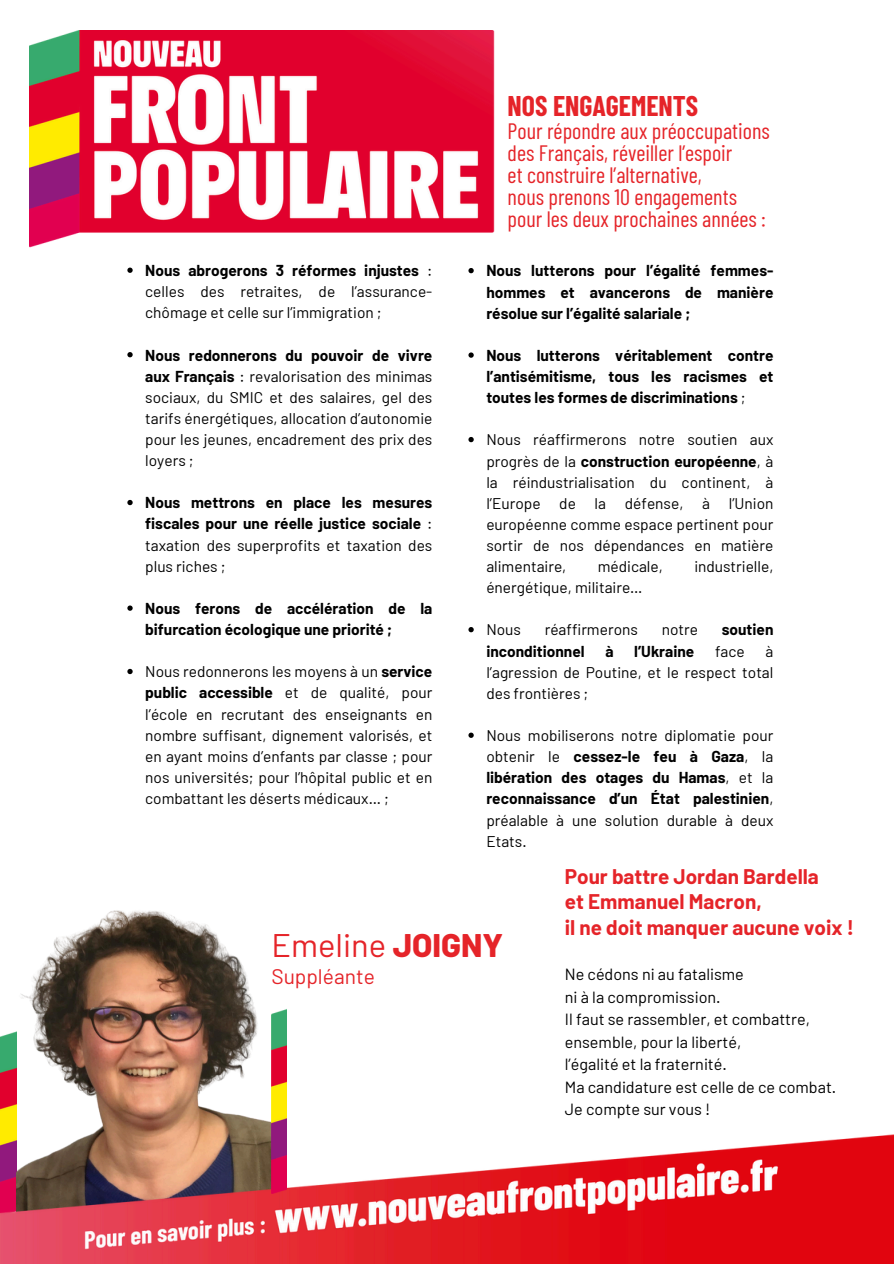
<style>
.page{position:relative;width:894px;height:1264px;background:#fff}
.page>*{position:absolute;margin:0;border:0;box-sizing:border-box;transform-origin:0 0}
.t1{font:32.7px "Barlow";color:#e52429}
.t2{font:700 27.75px "Barlow Condensed";color:#e52429}
.t3{font:22.2px/21.9px "Barlow Condensed";color:#e52429}
.t4{font:21px "Barlow";color:#e52429}
.t5{font:700 20.7px/25.8px "Barlow";color:#e52429}
.t6{font:16.2px/22.5px "Barlow";color:#000}
.t7{font:15.45px/21.1px "Barlow";color:#000;text-align:justify}
.t8{font:700 15.45px/21.1px "Barlow";color:#000;text-align:justify}
.s1{font-weight:700}
.s2{font-weight:400}
.s3{font-weight:800}
</style>
<div class="page">
<img style="left:30px;top:31px;width:464px;height:217px">
<img style="left:0;top:1031px;width:17px;height:80px">
<svg style="left:127px;top:267px;width:6px;height:6px"></svg>
<svg style="left:127px;top:352px;width:6px;height:5px"></svg>
<svg style="left:127px;top:500px;width:6px;height:5px"></svg>
<svg style="left:127px;top:605px;width:6px;height:5px"></svg>
<svg style="left:127px;top:669px;width:6px;height:5px"></svg>
<svg style="left:468px;top:268px;width:5px;height:5px"></svg>
<svg style="left:468px;top:352px;width:5px;height:6px"></svg>
<svg style="left:468px;top:437px;width:5px;height:5px"></svg>
<svg style="left:468px;top:627px;width:5px;height:5px"></svg>
<svg style="left:468px;top:732px;width:5px;height:6px"></svg>
<img style="left:21px;top:910px;width:237px;height:201px">
<img style="left:0;top:1111px;width:893px;height:152px">
<img style="left:271px;top:1009px;width:15px;height:184px">
<h2 class="t2" style="left:507px;top:89px;width:192px">NOS ENGAGEMENTS</h2>
<h3 class="t3" style="left:507px;top:119px;width:264px">Pour répondre aux préoccupations des Français, réveiller l’espoir<br>et construire l’alternative,<br>nous prenons 10 engagements pour les deux prochaines années :</h3>
<p class="t7" style="left:145px;top:259px;width:288px"><span class="s1">Nous abrogerons 3 réformes injustes</span> : celles des retraites, de l’assurance&shy;chômage et celle sur l’immigration ;</p>
<p class="t7" style="left:145px;top:344px;width:288px"><span class="s1">Nous redonnerons du pouvoir de vivre aux Français</span> : revalorisation des minimas sociaux, du SMIC et des salaires, gel des tarifs énergétiques, allocation d’autonomie pour les jeunes, encadrement des prix des loyers ;</p>
<p class="t8" style="left:145px;top:491px;width:288px">Nous mettrons en place les mesures fiscales pour une réelle justice sociale <span class="s2">: taxation des superprofits et taxation des plus riches ;</span></p>
<p class="t8" style="left:145px;top:597px;width:288px">Nous ferons de accélération de la bifurcation écologique une priorité ;</p>
<p class="t7" style="left:145px;top:660px;width:288px">Nous redonnerons les moyens à un <span class="s1">service public accessible</span> et de qualité, pour l’école en recrutant des enseignants en nombre suffisant, dignement valorisés, et en ayant moins d’enfants par classe ; pour nos universités; pour l’hôpital public et en combattant les déserts médicaux… ;</p>
<p class="t8" style="left:486px;top:260px;width:288px">Nous lutterons pour l’égalité femmes&shy;hommes et avancerons de manière résolue sur l’égalité salariale ;</p>
<p class="t8" style="left:486px;top:344px;width:288px">Nous lutterons véritablement contre l’antisémitisme, tous les racismes et toutes les formes de discriminations <span class="s2">;</span></p>
<p class="t7" style="left:486px;top:428px;width:288px">Nous réaffirmerons notre soutien aux progrès de la <span class="s1">construction européenne</span>, à la réindustrialisation du continent, à l’Europe de la défense, à l’Union européenne comme espace pertinent pour sortir de nos dépendances en matière alimentaire,</p>
<p class="t7" style="left:597px;top:555px;width:67px">médicale,</p>
<p class="t7" style="left:694px;top:555px;width:81px">industrielle,</p>
<p class="t7" style="left:486px;top:576px;width:158px">énergétique, militaire…</p>
<p class="t7" style="left:486px;top:618px;width:36px">Nous</p>
<p class="t7" style="left:544px;top:618px;width:95px">réaffirmerons</p>
<p class="t7" style="left:661px;top:618px;width:38px">notre</p>
<p class="t8" style="left:721px;top:618px;width:53px">soutien</p>
<p class="t8" style="left:486px;top:640px;width:100px">inconditionnel</p>
<p class="t8" style="left:605px;top:640px;width:10px">à</p>
<p class="t8" style="left:634px;top:640px;width:62px">l’Ukraine</p>
<p class="t7" style="left:715px;top:640px;width:31px">face</p>
<p class="t7" style="left:486px;top:640px;width:288px;text-indent:279px">à l’agression de Poutine, et le respect total des frontières ;</p>
<h2 class="t7" style="left:486px;top:724px;width:288px">Nous mobiliserons notre diplomatie pour obtenir le <span class="s1">cessez-le feu à Gaza</span>, la <span class="s1">libération des otages du Hamas</span>, et la <span class="s1">reconnaissance d’un État palestinien</span>, préalable à une solution durable à deux Etats.</h2>
<p class="t5" style="left:564px;top:862px;width:290px">Pour battre Jordan Bardella<br>et Emmanuel Macron,<br>il ne doit manquer aucune voix !</p>
<p class="t6" style="left:564px;top:962px;width:180px">Ne cédons ni au fatalisme</p>
<p class="t6" style="left:564px;top:985px;width:157px">ni à la compromission.</p>
<p class="t6" style="left:564px;top:1007px;width:246px">Il faut se rassembler, et combattre, ensemble, pour la liberté,</p>
<p class="t6" style="left:564px;top:1052px;width:163px">l’égalité et la fraternité.</p>
<p class="t6" style="left:564px;top:1075px;width:273px">Ma candidature est celle de ce combat.</p>
<p class="t6" style="left:564px;top:1097px;width:147px">Je compte sur vous !</p>
<p class="t1" style="left:271px;top:924px;width:233px">Emeline <span class="s3">JOIGNY</span></p>
<p class="t4" style="left:271px;top:963px;width:105px">Suppléante</p>
</div>
